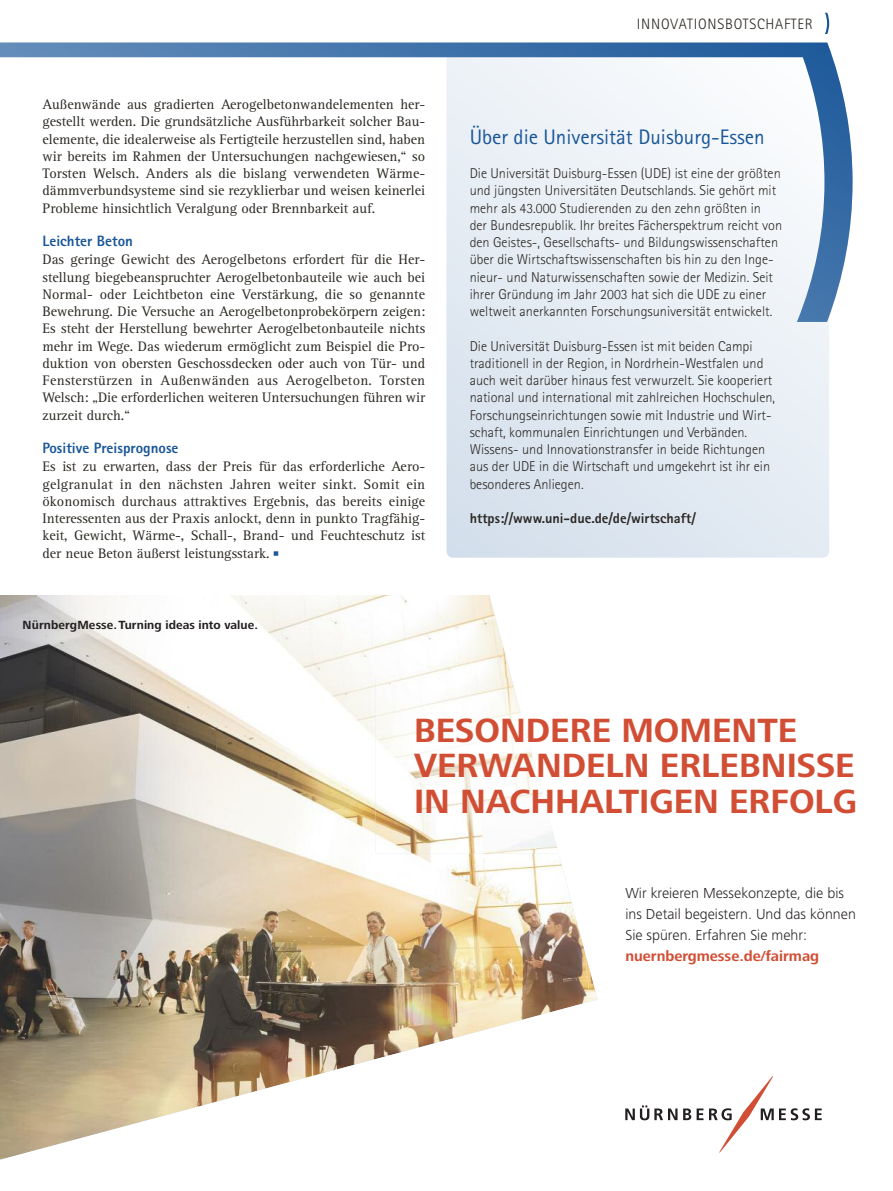
<style>
.page{position:relative;width:893px;height:1191px;background:#fff}
.page>*{position:absolute;margin:0;border:0;box-sizing:border-box;transform-origin:0 0}
.t1{font:700 34.8px/35.7px "Frutiger Next LT";color:#d14e34}
.t2{font:21px "Agfa Rotis Sans Serif";color:#195698}
.t3{font:300 15px/21.3px "Frutiger Next LT";color:#231f20}
.t4{font:800 15px "Agfa Rotis Sans Serif";color:#195698}
.t5{font:700 15px "Frutiger Next LT";color:#d14e34}
.t6{font:300 15px "Agfa Rotis Sans Serif";letter-spacing:.05em;color:#2b2722}
.t7{font:14.25px/17.2px "Agfa Rotis Serif";color:#2b2722;text-align:justify}
.t8{font:300 14.25px/17.2px "Agfa Rotis Sans Serif";color:#2b2722}
.t9{font:800 14.25px "Agfa Rotis Sans Serif";color:#2b2722}
.t10{font:700 12.15px "Frutiger Next LT";letter-spacing:.01em;color:#231f20}
.t11{font:6px "Zapf Dingbats";color:#195698}
</style>
<div class="page">
<div style="left:446px;top:49px;width:383px;height:508px;background:#e0e9f1;border-radius:6px"></div>
<svg style="left:0;top:43px;width:852px;height:297px"></svg>
<img style="left:0;top:595px;width:598px;height:565px">
<img style="left:559px;top:678px;width:39px;height:175px">
<img style="left:375px;top:678px;width:184px;height:175px">
<svg style="left:625px;top:1105px;width:52px;height:15px"></svg>
<svg style="left:683px;top:1108px;width:8px;height:12px"></svg>
<svg style="left:697px;top:1108px;width:6px;height:12px"></svg>
<svg style="left:709px;top:1076px;width:113px;height:76px"></svg>
<svg style="left:825px;top:13px;width:4px;height:21px"></svg>
<p class="t7" style="left:43px;top:95px;width:384px">Außenwände aus gradierten Aerogelbetonwandelementen her&shy;gestellt werden. Die grundsätzliche Ausführbarkeit solcher Bau&shy;elemente, die idealerweise als Fertigteile herzustellen sind, haben wir bereits im Rahmen der Untersuchungen nachgewiesen,“ so Torsten Welsch. Anders als die bislang verwendeten Wärme&shy;dämmverbundsysteme sind sie rezyklierbar und weisen keinerlei Probleme hinsichtlich Veralgung oder Brennbarkeit auf.</p>
<p class="t4" style="left:43px;top:232px;width:92px">Leichter Beton</p>
<p class="t7" style="left:43px;top:251px;width:384px">Das geringe Gewicht des Aerogelbetons erfordert für die Her&shy;stellung biegebeanspruchter Aerogelbetonbauteile wie auch bei Normal- oder Leichtbeton eine Verstärkung, die so genannte Bewehrung. Die Versuche an Aerogelbetonprobekörpern zeigen:<br>Es steht der Herstellung bewehrter Aerogelbetonbauteile nichts mehr im Wege. Das wiederum ermöglicht zum Beispiel die Pro&shy;duktion von obersten Geschossdecken oder auch von Tür- und Fensterstürzen in Außenwänden aus Aerogelbeton. Torsten Welsch: „Die erforderlichen weiteren Untersuchungen führen wir zurzeit durch.“</p>
<p class="t4" style="left:43px;top:439px;width:138px">Positive Preisprognose</p>
<p class="t7" style="left:43px;top:458px;width:384px">Es ist zu erwarten, dass der Preis für das erforderliche Aero&shy;gelgranulat in den nächsten Jahren weiter sinkt. Somit ein ökonomisch durchaus attraktives Ergebnis, das bereits einige Interessenten aus der Praxis anlockt, denn in punkto Tragfähig&shy;keit, Gewicht, Wärme-, Schall-, Brand- und Feuchteschutz ist der neue Beton äußerst leistungsstark.</p>
<p class="t11" style="left:274px;top:550px;width:6px">■</p>
<p class="t10" style="left:23px;top:620px;width:237px">NürnbergMesse. Turning ideas into value.</p>
<p class="t6" style="left:637px;top:15px;width:178px">INNOVATIONSBOTSCHAFTER</p>
<h2 class="t2" style="left:470px;top:124px;width:297px">Über die Universität Duisburg-Essen</h2>
<p class="t8" style="left:470px;top:164px;width:314px">Die Universität Duisburg-Essen (UDE) ist eine der größten und jüngsten Universitäten Deutschlands. Sie gehört mit mehr als 43.000 Studierenden zu den zehn größten in<br>der Bundesrepublik. Ihr breites Fächerspektrum reicht von den Geistes-, Gesellschafts- und Bildungswissenschaften über die Wirtschaftswissenschaften bis hin zu den Inge&shy;nieur- und Naturwissenschaften sowie der Medizin. Seit ihrer Gründung im Jahr 2003 hat sich die UDE zu einer weltweit anerkannten Forschungsuniversität entwickelt.</p>
<p class="t8" style="left:470px;top:337px;width:307px">Die Universität Duisburg-Essen ist mit beiden Campi traditionell in der Region, in Nordrhein-Westfalen und auch weit darüber hinaus fest verwurzelt. Sie kooperiert national und international mit zahlreichen Hochschulen, Forschungseinrichtungen sowie mit Industrie und Wirt&shy;schaft, kommunalen Einrichtungen und Verbänden.<br>Wissens- und Innovationstransfer in beide Richtungen aus der UDE in die Wirtschaft und umgekehrt ist ihr ein besonderes Anliegen.</p>
<p class="t9" style="left:470px;top:510px;width:228px">https://www.uni-due.de/de/wirtschaft/</p>
<h1 class="t1" style="left:414px;top:716px;width:445px">BESONDERE MOMENTE<br>VERWANDELN ERLEBNISSE<br>IN NACHHALTIGEN ERFOLG</h1>
<p class="t3" style="left:625px;top:883px;width:232px">Wir kreieren Messekonzepte, die bis ins Detail begeistern. Und das können<br>Sie spüren. Erfahren Sie mehr:</p>
<p class="t5" style="left:625px;top:951px;width:195px">nuernbergmesse.de/fairmag</p>
</div>
